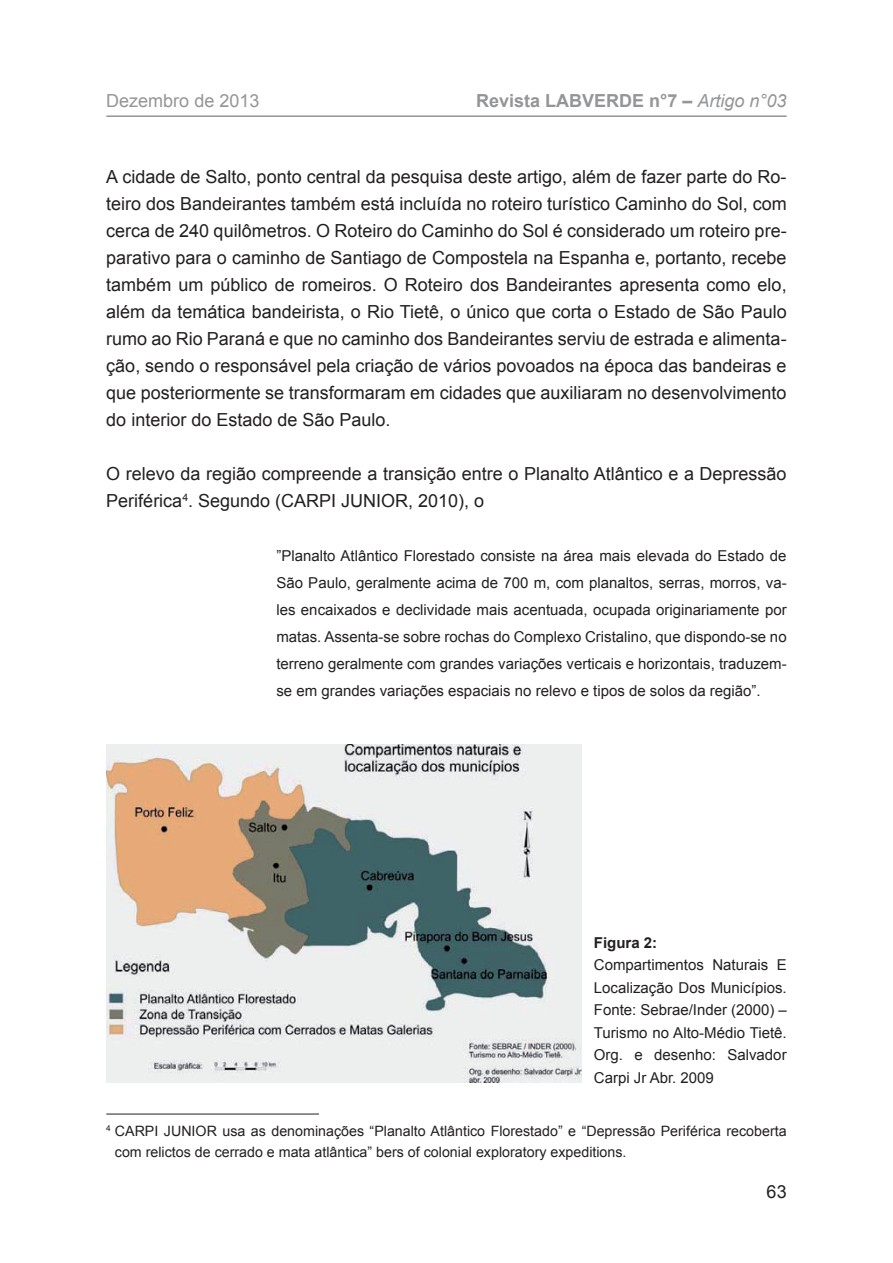
<style>
.page{position:relative;width:893px;height:1263px;background:#fff}
.page>*{position:absolute;margin:0;border:0;box-sizing:border-box;transform-origin:0 0}
.t1{font:18px/27px "Arial";color:#231f20;text-align:justify}
.t2{font:700 18px "Arial";color:#939598}
.t3{font:18px "Arial";color:#939598}
.t4{font:15px/27px "Arial";color:#231f20;text-align:justify}
.t5{font:700 15px "Arial";color:#231f20}
.t6{font:14.25px/21px "Arial";color:#231f20}
.s1{font-weight:400;font-style:italic}
</style>
<div class="page">
<hr style="left:106px;top:115px;width:681px;height:2px;background:#939598">
<img style="left:106px;top:745px;width:475px;height:337px">
<hr style="left:106px;top:1114px;width:213px;height:1px;background:#231f20">
<p class="t3" style="left:106px;top:89px;width:155px">Dezembro de 2013</p>
<p class="t2" style="left:476px;top:88px;width:312px">Revista LABVERDE n°7 – <span class="s1">Artigo n°03</span></p>
<p class="t1" style="left:106px;top:163px;width:682px">A cidade de Salto, ponto central da pesquisa deste artigo, além de fazer parte do Ro&shy;teiro dos Bandeirantes também está incluída no roteiro turístico Caminho do Sol, com cerca de 240 quilômetros. O Roteiro do Caminho do Sol é considerado um roteiro pre&shy;parativo para o caminho de Santiago de Compostela na Espanha e, portanto, recebe também um público de romeiros. O Roteiro dos Bandeirantes apresenta como elo, além da temática bandeirista, o Rio Tietê, o único que corta o Estado de São Paulo rumo ao Rio Paraná e que no caminho dos Bandeirantes serviu de estrada e alimenta&shy;ção, sendo o responsável pela criação de vários povoados na época das bandeiras e que posteriormente se transformaram em cidades que auxiliaram no desenvolvimento do interior do Estado de São Paulo.</p>
<p class="t1" style="left:106px;top:460px;width:682px">O relevo da região compreende a transição entre o Planalto Atlântico e a Depressão<br>Periférica<sup>4</sup>. Segundo (CARPI JUNIOR, 2010), o</p>
<p class="t4" style="left:276px;top:542px;width:512px">”Planalto Atlântico Florestado consiste na área mais elevada do Estado de São Paulo, geralmente acima de 700 m, com planaltos, serras, morros, va&shy;les encaixados e declividade mais acentuada, ocupada originariamente por matas. Assenta-se sobre rochas do Complexo Cristalino, que dispondo-se no terreno geralmente com grandes variações verticais e horizontais, traduzem&shy;se em grandes variações espaciais no relevo e tipos de solos da região”.</p>
<p class="t5" style="left:594px;top:932px;width:65px">Figura 2:</p>
<p class="t4" style="left:594px;top:954px;width:194px;line-height:22.5px">Compartimentos Naturais E Localização Dos Municípios.<br>Fonte: Sebrae/Inder (2000) – Turismo no Alto-Médio Tietê.<br>Org. e desenho: Salvador Carpi Jr Abr. 2009</p>
<p class="t6" style="left:115px;top:1120px;width:673px;text-indent:-9px"><sup>4</sup> CARPI JUNIOR usa as denominações “Planalto Atlântico Florestado” e “Depressão Periférica recoberta com relictos de cerrado e mata atlântica” bers of colonial exploratory expeditions.</p>
<p class="t1" style="left:767px;top:1178px;width:22px">63</p>
</div>
